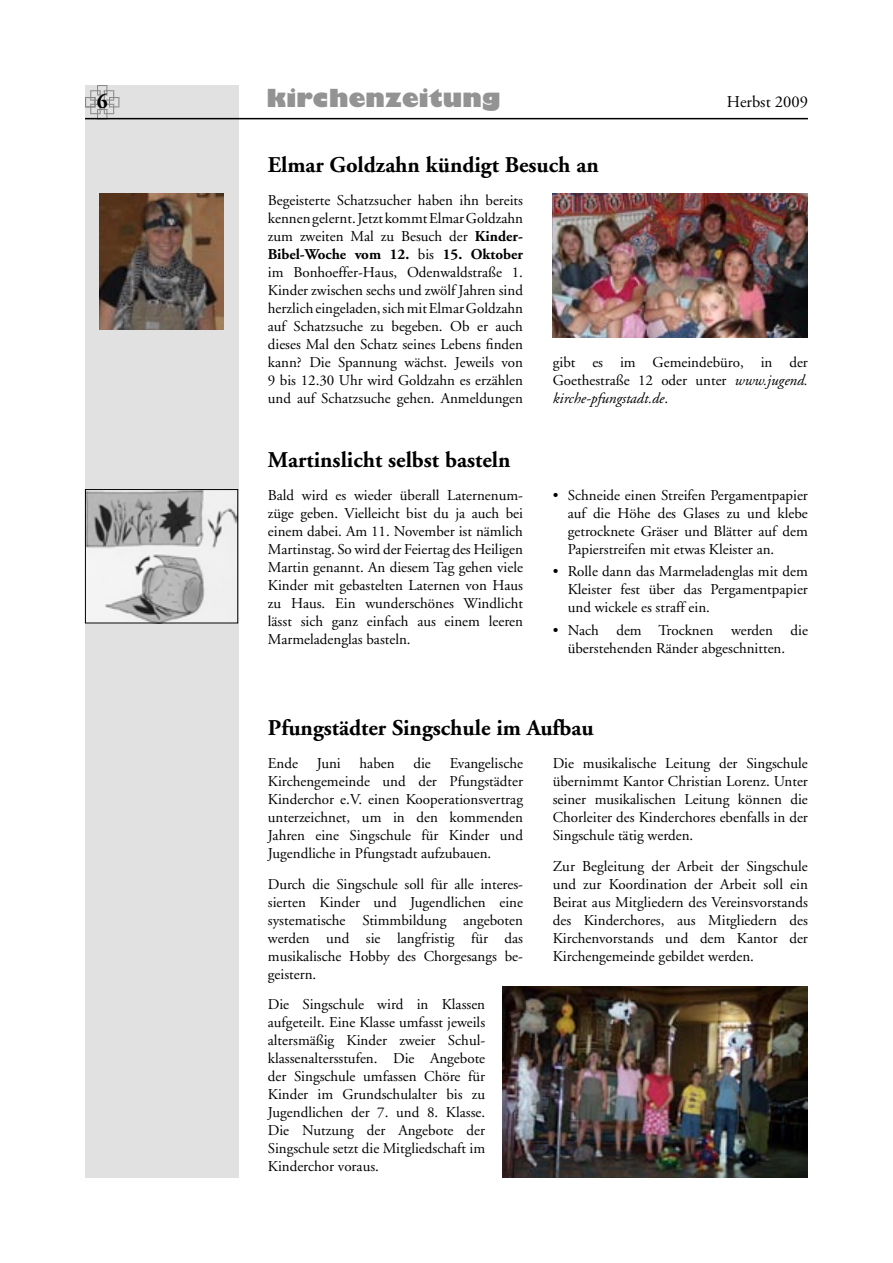
<style>
.page{position:relative;width:893px;height:1263px;background:#fff}
.page>*{position:absolute;margin:0;border:0;box-sizing:border-box;transform-origin:0 0}
.t1{font:800 27.3px "Chantilly UB";letter-spacing:.03em;color:#939393}
.t2{font:700 22.5px "Adobe Garamond";color:#000}
.t3{font:700 21px "Adobe Garamond";color:#000}
.t4{font:16.5px "Adobe Garamond";color:#000}
.t5{font:15px/18px "Adobe Garamond";color:#000;text-align:justify}
.s1{font-weight:700}
.s2{font-style:italic}
</style>
<div class="page">
<div style="left:85px;top:85px;width:153px;height:1093px;background:#e1e1e1"></div>
<hr style="left:85px;top:118px;width:723px;height:1px;background:#000">
<svg style="left:85px;top:85px;width:34px;height:33px"></svg>
<img style="left:502px;top:987px;width:306px;height:191px">
<img style="left:553px;top:194px;width:255px;height:143px">
<img style="left:100px;top:194px;width:124px;height:135px">
<img style="left:87px;top:491px;width:149px;height:130px">
<div style="left:85px;top:489px;width:153px;height:134px;border:1px solid #000"></div>
<h3 class="t3" style="left:97px;top:90px;width:12px">6</h3>
<h1 class="t1" style="left:267px;top:82px;width:235px">kirchenzeitung</h1>
<p class="t4" style="left:727px;top:93px;width:82px">Herbst 2009</p>
<h2 class="t2" style="left:268px;top:152px;width:332px">Elmar Goldzahn kündigt Besuch an</h2>
<p class="t5" style="left:268px;top:191px;width:257px">Begeisterte Schatzsucher haben ihn bereits kennen gelernt. Jetzt kommt Elmar Goldzahn zum zweiten Mal zu Besuch der <span class="s1">Kinder-Bibel-Woche vom 12.</span> bis <span class="s1">15. Oktober </span>im Bonhoeffer-Haus, Odenwaldstraße 1.<br>Kinder zwischen sechs und zwölf Jahren sind herzlich eingeladen, sich mit Elmar Goldzahn auf Schatzsuche zu begeben. Ob er auch dieses Mal den Schatz seines Lebens finden kann? Die Spannung wächst. Jeweils von 9 bis 12.30 Uhr wird Goldzahn es erzählen und auf Schatzsuche gehen. Anmeldungen</p>
<h2 class="t2" style="left:268px;top:448px;width:244px">Martinslicht selbst basteln</h2>
<p class="t5" style="left:268px;top:487px;width:257px">Bald wird es wieder überall Laternenum&shy;züge geben. Vielleicht bist du ja auch bei einem dabei. Am 11. November ist nämlich Martinstag. So wird der Feiertag des Heiligen Martin genannt. An diesem Tag gehen viele Kinder mit gebastelten Laternen von Haus zu Haus. Ein wunderschönes Windlicht lässt sich ganz einfach aus einem leeren Marmeladenglas basteln.</p>
<p class="t5" style="left:553px;top:353px;width:257px">gibt es im Gemeindebüro, in der Goethestraße 12 oder unter <span class="s2">www.jugend. kirche-pfungstadt.de</span>.</p>
<p class="t5" style="left:568px;top:487px;width:242px;text-indent:-15px">• Schneide einen Streifen Pergamentpapier auf die Höhe des Glases zu und klebe getrocknete Gräser und Blätter auf dem Papierstreifen mit etwas Kleister an.</p>
<p class="t5" style="left:568px;top:563px;width:242px;text-indent:-15px">• Rolle dann das Marmeladenglas mit dem Kleister fest über das Pergamentpapier und wickele es straff ein.</p>
<p class="t5" style="left:553px;top:621px;width:257px;text-align:center">• Nach dem Trocknen werden die überstehenden Ränder abgeschnitten.</p>
<h2 class="t2" style="left:268px;top:716px;width:327px">Pfungstädter Singschule im Aufbau</h2>
<p class="t5" style="left:268px;top:754px;width:32px">Ende</p>
<p class="t5" style="left:317px;top:754px;width:26px">Juni</p>
<p class="t5" style="left:360px;top:754px;width:37px">haben</p>
<p class="t5" style="left:413px;top:754px;width:19px">die</p>
<p class="t5" style="left:553px;top:754px;width:257px">Die musikalische Leitung der Singschule übernimmt Kantor Christian Lorenz. Unter seiner musikalischen Leitung können die Chorleiter des Kinderchores ebenfalls in der Singschule tätig werden.</p>
<p class="t5" style="left:553px;top:857px;width:257px">Zur Begleitung der Arbeit der Singschule und zur Koordination der Arbeit soll ein Beirat aus Mitgliedern des Vereinsvorstands des Kinderchores, aus Mitgliedern des Kirchenvorstands und dem Kantor der Kirchengemeinde gebildet werden.</p>
<p class="t5" style="left:268px;top:754px;width:257px;text-indent:182px">Evangelische Kirchengemeinde und der Pfungstädter Kinderchor e.V. einen Kooperationsvertrag unterzeichnet, um in den kommenden Jahren eine Singschule für Kinder und Jugendliche in Pfungstadt aufzubauen.</p>
<p class="t5" style="left:268px;top:875px;width:257px">Durch die Singschule soll für alle interes&shy;sierten Kinder und Jugendlichen eine systematische Stimmbildung angeboten werden und sie langfristig für das musikalische Hobby des Chorgesangs be&shy;geistern.</p>
<p class="t5" style="left:268px;top:996px;width:219px">Die Singschule wird in Klassen aufgeteilt. Eine Klasse umfasst jeweils altersmäßig Kinder zweier Schul&shy;klassenaltersstufen. Die Angebote der Singschule umfassen Chöre für Kinder im Grundschulalter bis zu Jugendlichen der 7. und 8. Klasse.<br>Die Nutzung der Angebote der Singschule setzt die Mitgliedschaft im Kinderchor voraus.</p>
</div>
